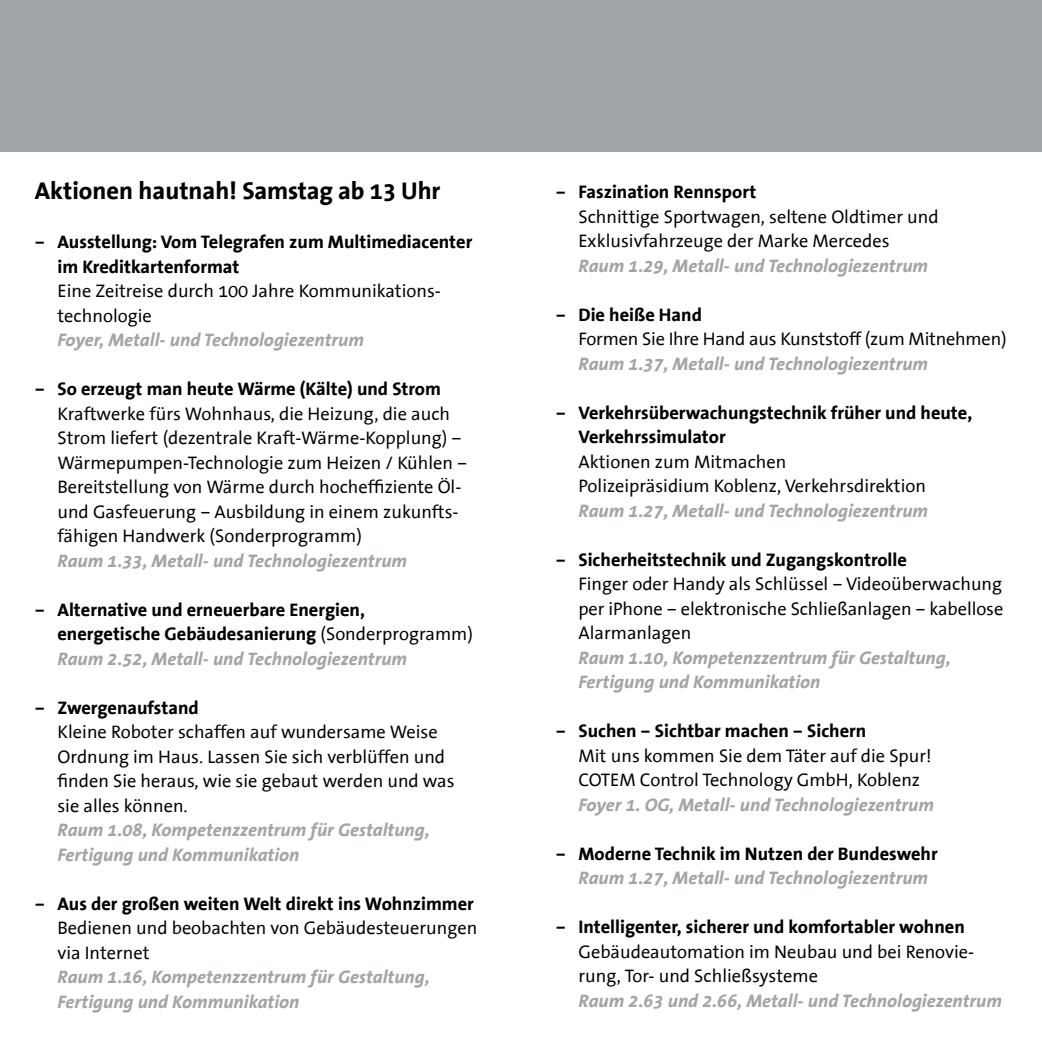
<style>
.page{position:relative;width:1042px;height:1042px;background:#fff}
.page>*{position:absolute;margin:0;border:0;box-sizing:border-box;transform-origin:0 0}
.t1{font:700 24.5px "The Sans Office";color:#000}
.t2{font:18.38px/24.5px "The Sans Office";color:#000}
.t3{font:700 18.38px/24.5px "The Sans Office";color:#000}
.t4{font:italic 700 18.38px/24.5px "The Sans Office";color:#a0a5a9}
.s1{font-weight:400}
.s2{font-style:italic;color:#a0a5a9}
</style>
<div class="page">
<div style="left:521px;top:0;width:521px;height:152px;background:#a0a5a9"></div>
<div style="left:0;top:0;width:521px;height:152px;background:#a0a5a9"></div>
<h1 class="t1" style="left:35px;top:178px;width:407px">Aktionen hautnah! Samstag ab 13 Uhr</h1>
<p class="t3" style="left:57px;top:230px;width:416px;text-indent:-23px">– Ausstellung: Vom Telegrafen zum Multimediacenter im Kreditkartenformat</p>
<p class="t2" style="left:57px;top:279px;width:385px">Eine Zeitreise durch 100 Jahre Kommunikations&shy;technologie</p>
<p class="t4" style="left:57px;top:328px;width:308px">Foyer, Metall- und Technologiezentrum</p>
<p class="t3" style="left:35px;top:377px;width:408px">– So erzeugt man heute Wärme (Kälte) und Strom</p>
<p class="t2" style="left:57px;top:402px;width:411px">Kraftwerke fürs Wohnhaus, die Heizung, die auch Strom liefert (dezentrale Kraft-Wärme-Kopplung) – Wärmepumpen-Technologie zum Heizen / Kühlen – Bereitstellung von Wärme durch hocheffiziente Öl&shy;und Gasfeuerung – Ausbildung in einem zukunfts&shy;fähigen Handwerk (Sonderprogramm)</p>
<p class="t4" style="left:57px;top:549px;width:351px">Raum 1.33, Metall- und Technologiezentrum</p>
<p class="t3" style="left:57px;top:598px;width:417px;text-indent:-23px">– Alternative und erneuerbare Energien,<br>energetische Gebäudesanierung <span class="s1">(Sonderprogramm)<br></span><span class="s2">Raum 2.52, Metall- und Technologiezentrum</span></p>
<p class="t3" style="left:35px;top:696px;width:166px">– Zwergenaufstand</p>
<p class="t2" style="left:57px;top:720px;width:399px">Kleine Roboter schaffen auf wundersame Weise Ordnung im Haus. Lassen Sie sich verblüffen und finden Sie heraus, wie sie gebaut werden und was sie alles können.</p>
<p class="t4" style="left:57px;top:818px;width:374px">Raum 1.08, Kompetenzzentrum für Gestaltung,<br>Fertigung und Kommunikation</p>
<p class="t3" style="left:35px;top:892px;width:441px">– Aus der großen weiten Welt direkt ins Wohnzimmer</p>
<p class="t2" style="left:57px;top:916px;width:421px">Bedienen und beobachten von Gebäudesteuerungen via Internet</p>
<p class="t4" style="left:57px;top:965px;width:374px">Raum 1.16, Kompetenzzentrum für Gestaltung,<br>Fertigung und Kommunikation</p>
<p class="t3" style="left:556px;top:180px;width:202px">– Faszination Rennsport</p>
<p class="t2" style="left:578px;top:205px;width:362px">Schnittige Sportwagen, seltene Oldtimer und<br>Exklusivfahrzeuge der Marke Mercedes</p>
<p class="t4" style="left:578px;top:254px;width:351px">Raum 1.29, Metall- und Technologiezentrum</p>
<p class="t3" style="left:556px;top:303px;width:148px">– Die heiße Hand</p>
<p class="t2" style="left:578px;top:328px;width:430px">Formen Sie Ihre Hand aus Kunststoff (zum Mitnehmen)</p>
<p class="t4" style="left:578px;top:352px;width:351px">Raum 1.37, Metall- und Technologiezentrum</p>
<p class="t3" style="left:578px;top:401px;width:395px;text-indent:-23px">– Verkehrsüberwachungstechnik früher und heute,<br>Verkehrssimulator</p>
<p class="t2" style="left:578px;top:450px;width:349px">Aktionen zum Mitmachen<br>Polizeipräsidium Koblenz, Verkehrsdirektion</p>
<p class="t4" style="left:578px;top:499px;width:351px">Raum 1.27, Metall- und Technologiezentrum</p>
<p class="t3" style="left:556px;top:548px;width:353px">– Sicherheitstechnik und Zugangskontrolle</p>
<p class="t2" style="left:578px;top:572px;width:426px;text-align:justify">Finger oder Handy als Schlüssel – Videoüberwachung per iPhone – elektronische Schließanlagen – kabellose Alarmanlagen</p>
<p class="t4" style="left:578px;top:646px;width:374px">Raum 1.10, Kompetenzzentrum für Gestaltung,<br>Fertigung und Kommunikation</p>
<p class="t3" style="left:556px;top:719px;width:312px">– Suchen – Sichtbar machen – Sichern</p>
<p class="t2" style="left:578px;top:744px;width:355px">Mit uns kommen Sie dem Täter auf die Spur!<br>COTEM Control Technology GmbH, Koblenz</p>
<p class="t4" style="left:578px;top:793px;width:357px">Foyer 1. OG, Metall- und Technologiezentrum</p>
<p class="t3" style="left:556px;top:842px;width:383px">– Moderne Technik im Nutzen der Bundeswehr</p>
<p class="t4" style="left:578px;top:866px;width:351px">Raum 1.27, Metall- und Technologiezentrum</p>
<p class="t3" style="left:556px;top:915px;width:411px">– Intelligenter, sicherer und komfortabler wohnen</p>
<p class="t2" style="left:578px;top:940px;width:397px">Gebäudeautomation im Neubau und bei Renovie&shy;rung, Tor- und Schließsysteme</p>
<p class="t4" style="left:578px;top:989px;width:425px">Raum 2.63 und 2.66, Metall- und Technologiezentrum</p>
</div>
